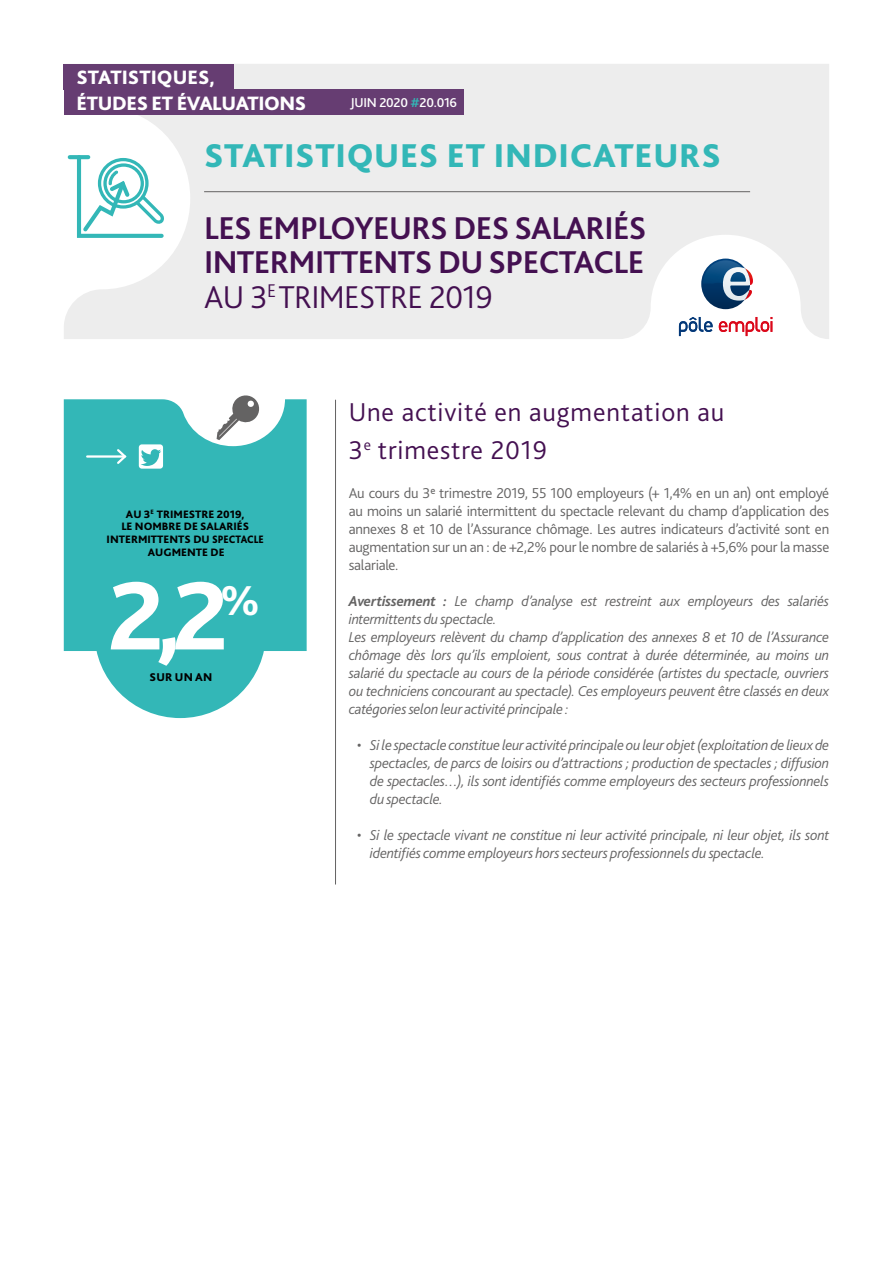
<style>
.page{position:relative;width:893px;height:1263px;background:#fff}
.page>*{position:absolute;margin:0;border:0;box-sizing:border-box;transform-origin:0 0}
.t1{font:800 101.7px "Bliss 2";color:#fff}
.t2{font:800 43.65px "Bliss 2";color:#fff}
.t3{font:800 34.5px "Bliss 2";letter-spacing:.02em;color:#33b7b7}
.t4{font:700 33px/34.5px "Bliss 2";letter-spacing:-.02em;color:#441051;text-align:justify}
.t5{font:300 27px/37.5px "Bliss 2";letter-spacing:.03em;color:#441051}
.t6{font:800 20.25px/25.5px "Bliss 2";letter-spacing:-.02em;color:#fff}
.t7{font:italic 300 15px/18px "Bliss 2";letter-spacing:-.015em;color:#646363}
.t8{font:300 15px/18px "Bliss 2";letter-spacing:-.015em;color:#646363;text-align:justify}
.t9{font:500 13.5px "Bliss 2";letter-spacing:-.02em;color:#fff}
.t10{font:800 11.85px "Bliss 2";letter-spacing:.02em;color:#000}
.t11{font:800 11.25px/12.8px "Bliss 2";color:#000;text-align:center}
.s1{color:#33b7b7}
.s2{font-weight:300}
.s3{font-weight:700}
</style>
<div class="page">
<svg style="left:64px;top:64px;width:765px;height:275px;background:#eee"></svg>
<svg style="left:701px;top:259px;width:52px;height:50px"></svg>
<svg style="left:679px;top:317px;width:34px;height:19px"></svg>
<svg style="left:719px;top:317px;width:53px;height:19px"></svg>
<div style="left:64px;top:64px;width:170px;height:26px;background:#663d72"></div>
<div style="left:64px;top:89px;width:399px;height:26px;background:#663d72"></div>
<hr style="left:204px;top:191px;width:546px;height:1px;background:#646363">
<svg style="left:70px;top:155px;width:5px;height:4px"></svg>
<svg style="left:75px;top:153px;width:93px;height:87px"></svg>
<hr style="left:335px;top:400px;width:1px;height:484px;background:#646363">
<svg style="left:237px;top:395px;width:18px;height:4px"></svg>
<svg style="left:64px;top:399px;width:243px;height:252px;background:#42bbbb"></svg>
<div style="left:95px;top:547px;width:171px;height:171px;background:#33b7b7;border-radius:50%"></div>
<svg style="left:139px;top:444px;width:24px;height:25px"></svg>
<hr style="left:87px;top:455px;width:38px;height:3px;background:#fff">
<svg style="left:115px;top:447px;width:13px;height:19px"></svg>
<h3 class="t6" style="left:77px;top:65px;width:231px">STATISTIQUES,<br>ÉTUDES ET ÉVALUATIONS</h3>
<p class="t9" style="left:351px;top:94px;width:108px">JUIN 2020 <span class="s1">#</span>20.016</p>
<h3 class="t3" style="left:204px;top:134px;width:518px">STATISTIQUES ET INDICATEURS</h3>
<h3 class="t4" style="left:204px;top:210px;width:444px">LES EMPLOYEURS DES SALARIÉS INTERMITTENTS DU SPECTACLE <span class="s2">AU 3</span><sup>E</sup> <span class="s2">TRIMESTRE 2019</span></h3>
<p class="t11" style="left:107px;top:507px;width:159px">AU 3<sup>E</sup> TRIMESTRE 2019,<br>LE NOMBRE DE SALARIÉS<br>INTERMITTENTS DU SPECTACLE<br>AUGMENTE DE</p>
<h1 class="t1" style="left:108px;top:552px;width:122px">2,2</h1>
<h2 class="t2" style="left:220px;top:573px;width:41px">%</h2>
<p class="t10" style="left:150px;top:670px;width:64px">SUR UN AN</p>
<h3 class="t5" style="left:349px;top:393px;width:377px">Une activité en augmentation au<br>3<sup>e</sup> trimestre 2019</h3>
<p class="t8" style="left:349px;top:484px;width:482px">Au cours du 3e trimestre 2019, 55 100 employeurs (+ 1,4% en un an) ont employé au moins un salarié intermittent du spectacle relevant du champ d’application des annexes 8 et 10 de l’Assurance chômage. Les autres indicateurs d’activité sont en augmentation sur un an : de +2,2% pour le nombre de salariés à +5,6% pour la masse salariale.</p>
<p class="t7" style="left:349px;top:592px;width:482px"><span class="s3">Avertissement :</span> Le champ d’analyse est restreint aux employeurs des salariés intermittents du spectacle.<br>Les employeurs relèvent du champ d’application des annexes 8 et 10 de l’Assurance chômage dès lors qu’ils emploient, sous contrat à durée déterminée, au moins un salarié du spectacle au cours de la période considérée (artistes du spectacle, ouvriers ou techniciens concourant au spectacle). Ces employeurs peuvent être classés en deux catégories selon leur activité principale :</p>
<p class="t7" style="left:370px;top:736px;width:461px;text-align:justify;text-indent:-13px">• Si le spectacle constitue leur activité principale ou leur objet (exploitation de lieux de spectacles, de parcs de loisirs ou d’attractions ; production de spectacles ; diffusion de spectacles…), ils sont identifiés comme employeurs des secteurs professionnels du spectacle.</p>
<p class="t7" style="left:370px;top:826px;width:461px;text-indent:-13px">• Si le spectacle vivant ne constitue ni leur activité principale, ni leur objet, ils sont identifiés comme employeurs hors secteurs professionnels du spectacle.</p>
</div>
